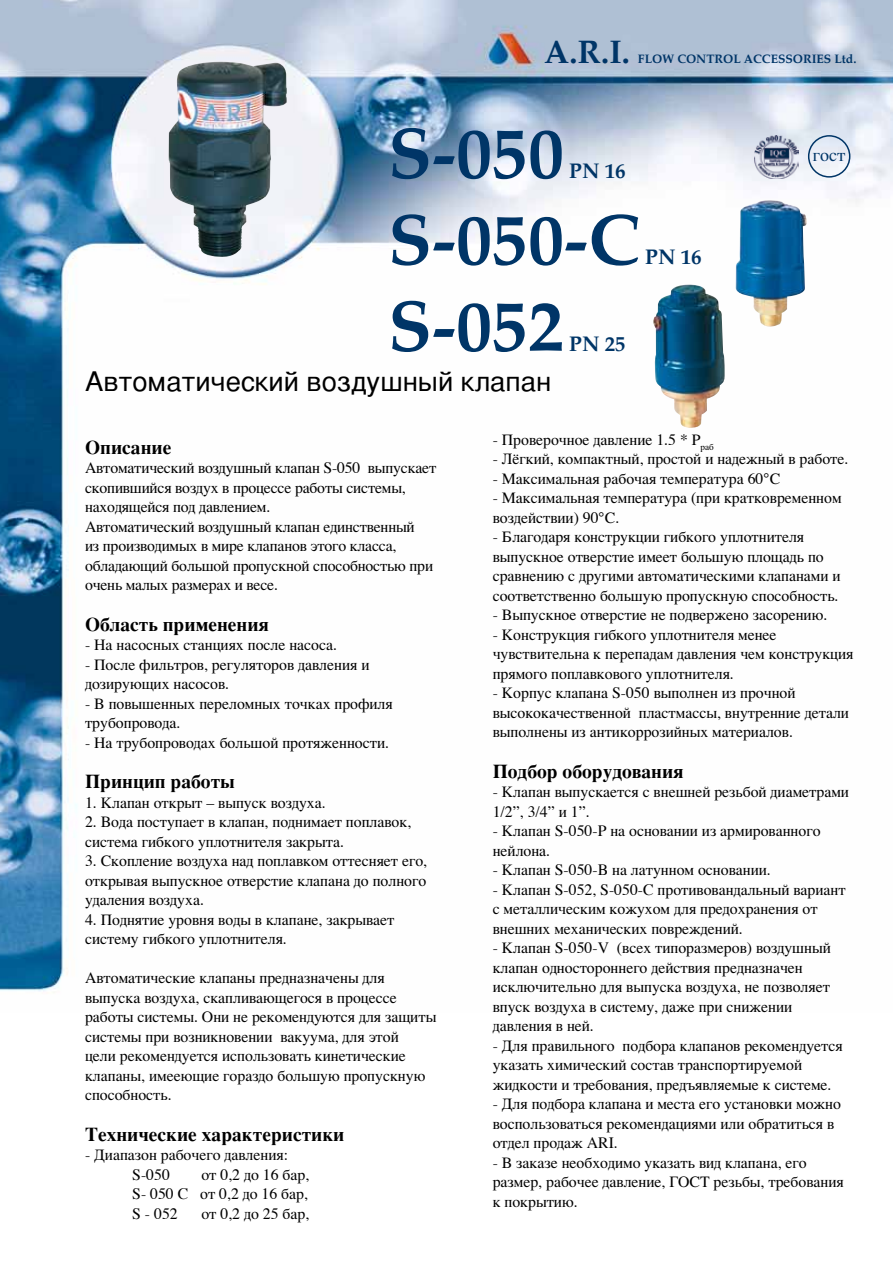
<style>
.page{position:relative;width:893px;height:1263px;background:#fff}
.page>*{position:absolute;margin:0;border:0;box-sizing:border-box;transform-origin:0 0}
.t1{font:700 72px "Palatino";color:#003567}
.t2{font:700 32.4px "Palatino";color:#003567}
.t3{font:27px "Helvetica";color:#000}
.t4{font:700 21px "Palatino";color:#003567}
.t5{font:700 19.5px "Times";color:#000}
.t6{font:18px "Times";color:#003567}
.t7{font:15.75px/19.5px "Times";color:#000}
.t8{font:700 12.15px "Palatino";color:#003567}
.t9{font:9.15px "Times";color:#000}
</style>
<div class="page">
<img style="left:0;top:0;width:893px;height:993px">
<div style="left:808px;top:135px;width:42px;height:43px;border:2px solid #003567;border-radius:50%"></div>
<img style="left:755px;top:135px;width:43px;height:43px">
<img style="left:169px;top:62px;width:118px;height:195px">
<img style="left:735px;top:200px;width:74px;height:129px">
<img style="left:651px;top:285px;width:74px;height:143px">
<h2 class="t2" style="left:544px;top:32px;width:87px">A R. .I.</h2>
<p class="t8" style="left:638px;top:51px;width:220px">FLOW CONTROL ACCESSORIES Ltd.</p>
<h1 class="t1" style="left:388px;top:109px;width:177px">S-050</h1>
<h3 class="t4" style="left:569px;top:158px;width:58px">PN 16</h3>
<p class="t6" style="left:813px;top:138px;width:34px">гост</p>
<h1 class="t1" style="left:388px;top:195px;width:253px">S-050-C</h1>
<h3 class="t4" style="left:645px;top:244px;width:58px">PN 16</h3>
<h1 class="t1" style="left:388px;top:282px;width:177px">S-052</h1>
<h3 class="t3" style="left:85px;top:358px;width:468px">Автоматический воздушный клапан</h3>
<h3 class="t4" style="left:569px;top:331px;width:58px">PN 25</h3>
<p class="t5" style="left:85px;top:428px;width:88px">Описание</p>
<p class="t7" style="left:85px;top:457px;width:350px">Автоматический воздушный клапан S-050 скопившийся воздух в процессе работы системы, находящейся под давлением.<br>Автоматический воздушный клапан единственный<br>из производимых в мире клапанов этого класса, обладающий большой пропускной способностью при очень малых размерах и весе.</p>
<p class="t5" style="left:85px;top:605px;width:186px">Область применения</p>
<p class="t7" style="left:85px;top:634px;width:253px">- На насосных станциях после насоса.</p>
<p class="t7" style="left:85px;top:653px;width:309px">- После фильтров, регуляторов давления и дозирующих насосов.<br>В- повышенных переломных точках профиля трубопровода.</p>
<p class="t7" style="left:85px;top:731px;width:306px">- На трубопроводах большой протяженности.</p>
<p class="t5" style="left:85px;top:763px;width:151px">Принцип работы</p>
<p class="t7" style="left:85px;top:791px;width:242px">1. Клапан открыт – выпуск воздуха.</p>
<p class="t7" style="left:85px;top:811px;width:328px">2. Вода поступает в клапан, поднимает поплавок, система гибкого уплотнителя закрыта.</p>
<p class="t7" style="left:85px;top:850px;width:344px;text-align:justify">3. Скопление воздуха над поплавком оттесняет его, открывая выпускное отверстие клапана до полного удаления воздуха.</p>
<p class="t7" style="left:85px;top:908px;width:311px">4. Поднятие уровня воды в клапане, закрывает систему гибкого уплотнителя.</p>
<p class="t7" style="left:85px;top:967px;width:301px">Автоматические клапаны предназначены для</p>
<p class="t7" style="left:85px;top:986px;width:313px">выпуска воздуха, скапливающегося в процессе</p>
<p class="t7" style="left:85px;top:1006px;width:353px">работы системы. Они не рекомендуются для защиты</p>
<p class="t7" style="left:280px;top:1025px;width:120px">вакуума, для этой</p>
<p class="t7" style="left:368px;top:457px;width:70px">выпускает</p>
<p class="t7" style="left:85px;top:1025px;width:342px">системы при возникновении<br>цели рекомендуется использовать кинетические клапаны, имееющие гораздо большую пропускную способность.</p>
<p class="t5" style="left:85px;top:1115px;width:261px">Технические характеристики</p>
<p class="t7" style="left:201px;top:1144px;width:109px;text-indent:-116px">- Диапазон рабочего давления:<br>от 0,2 до 16 бар,</p>
<p class="t7" style="left:132px;top:1163px;width:39px">S-050</p>
<p class="t7" style="left:132px;top:1183px;width:58px">-S 050 C</p>
<p class="t7" style="left:132px;top:1202px;width:47px">-S 052</p>
<p class="t7" style="left:200px;top:1183px;width:109px">от 0,2 до 16 бар,</p>
<p class="t7" style="left:201px;top:1202px;width:109px">от 0,2 до 25 бар,</p>
<p class="t7" style="left:493px;top:428px;width:197px">- Проверочное давление 1.5 *</p>
<p class="t7" style="left:493px;top:448px;width:357px">- Лёгкий, компактный, простой и надежный в работе.</p>
<p class="t7" style="left:493px;top:467px;width:289px">- Максимальная рабочая температура 60°С</p>
<p class="t7" style="left:493px;top:487px;width:350px">- Максимальная температура (при кратковременном воздействии) 90°С.</p>
<p class="t7" style="left:493px;top:526px;width:349px">- Благодаря конструкции гибкого уплотнителя выпускное отверстие имеет большую площадь по сравнению с другими автоматическими клапанами и соответственно большую пропускную способность.</p>
<p class="t7" style="left:493px;top:604px;width:336px">- Выпускное отверстие не подвержено засорению.</p>
<p class="t7" style="left:493px;top:623px;width:362px">- Конструкция гибкого уплотнителя менее чувствительна к перепадам давления чем конструкция прямого поплавкового уплотнителя.</p>
<p class="t7" style="left:639px;top:682px;width:212px;text-indent:-146px">- Корпус клапана S-050 выполнен из прочной пластмассы, внутренние детали</p>
<p class="t9" style="left:692px;top:438px;width:24px"><sup>Р</sup>раб</p>
<p class="t7" style="left:493px;top:701px;width:302px">высококачественной<br>выполнены из антикоррозийных материалов.</p>
<p class="t5" style="left:493px;top:752px;width:193px">Подбор оборудования</p>
<p class="t7" style="left:493px;top:781px;width:358px">- Клапан выпускается с внешней резьбой диаметрами<br>1 / 2 ,” 3 / 4 ” .“1и</p>
<p class="t7" style="left:493px;top:820px;width:329px">- Клапан S-050-P на основании из армированного нейлона.</p>
<p class="t7" style="left:493px;top:859px;width:280px">- Клапан S-050-B на латунном основании.</p>
<p class="t7" style="left:493px;top:878px;width:354px">- Клапан S-052, S-050-C противовандальный вариант</p>
<p class="t7" style="left:493px;top:898px;width:327px">с металлическим кожухом для предохранения от</p>
<p class="t7" style="left:493px;top:917px;width:252px">внешних механических повреждений.</p>
<p class="t7" style="left:617px;top:937px;width:215px">(всех типоразмеров) воздушный</p>
<p class="t7" style="left:493px;top:937px;width:118px">- Клапан S-050-V</p>
<p class="t7" style="left:493px;top:956px;width:312px">клапан одностороннего действия предназначен</p>
<p class="t7" style="left:493px;top:976px;width:339px">исключительно для выпуска воздуха, не позволяет</p>
<p class="t7" style="left:493px;top:995px;width:301px">впуск воздуха в систему, даже при снижении</p>
<p class="t7" style="left:493px;top:1015px;width:103px">давления в ней.</p>
<p class="t7" style="left:623px;top:1034px;width:222px">подбора клапанов рекомендуется</p>
<p class="t7" style="left:493px;top:1034px;width:340px">- Для правильного<br>указать химический состав транспортируемой жидкости и требования, предъявляемые к системе.</p>
<p class="t7" style="left:493px;top:1093px;width:353px">- Для подбора клапана и места его установки можно воспользоваться рекомендациями или обратиться в отдел продаж ARI.<br>В- заказе необходимо указать вид клапана, его размер, рабочее давление, ГОСТ резьбы, требования к покрытию.</p>
</div>
